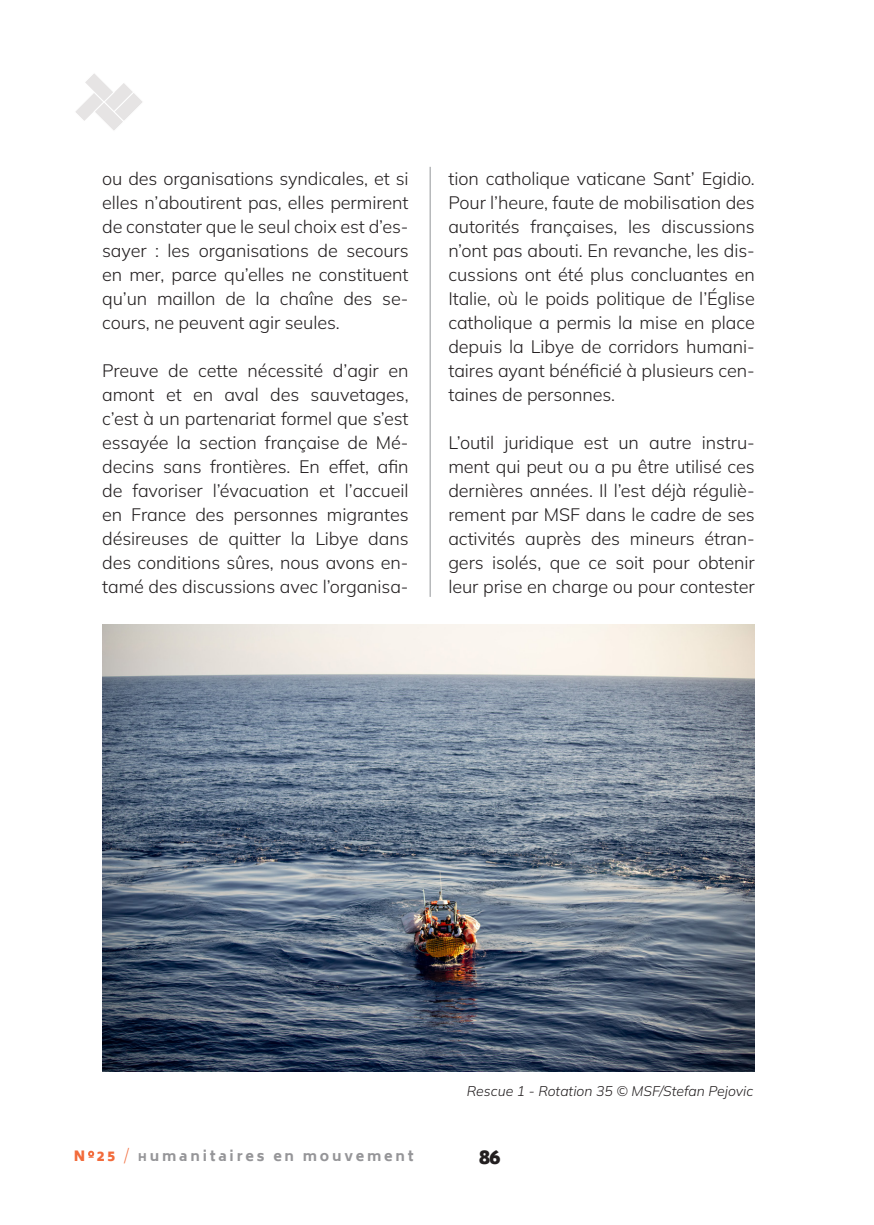
<style>
.page{position:relative;width:874px;height:1225px;background:#fff}
.page>*{position:absolute;margin:0;border:0;box-sizing:border-box;transform-origin:0 0}
.t1{font:900 20px "Biryani";color:#231f20}
.t2{font:300 18px/24px "Mulish";letter-spacing:-.005em;color:#231f20;text-align:justify}
.t3{font:italic 300 14px "Mulish";color:#231f20}
.t4{font:800 14px "Biryani";letter-spacing:.2em;color:#959598}
.s1{font-weight:900;color:#f26b3b}
.s2{font-weight:200;color:#f26b3b}
.s3{font-weight:900;font-size:10.4px}
</style>
<div class="page">
<svg style="left:88px;top:1150px;width:6px;height:7px"></svg>
<svg style="left:75px;top:73px;width:67px;height:57px"></svg>
<hr style="left:429px;top:167px;width:1px;height:430px;background:#939598">
<img style="left:102px;top:624px;width:652px;height:447px">
<p class="t2" style="left:102px;top:166px;width:308px">ou des organisations syndicales, et si elles n’aboutirent pas, elles permirent de constater que le seul choix est d’es&shy;sayer : les organisations de secours en mer, parce qu’elles ne constituent qu’un maillon de la chaîne des se&shy;cours, ne peuvent agir seules.</p>
<p class="t2" style="left:102px;top:358px;width:308px">Preuve de cette nécessité d’agir en amont et en aval des sauvetages, c’est à un partenariat formel que s’est essayée la section française de Mé&shy;decins sans frontières. En effet, afin de favoriser l’évacuation et l’accueil en France des personnes migrantes désireuses de quitter la Libye dans des conditions sûres, nous avons en&shy;tamé des discussions avec l’organisa-</p>
<p class="t2" style="left:448px;top:166px;width:308px">tion catholique vaticane Sant’ Egidio.<br>Pour l’heure, faute de mobilisation des autorités françaises, les discussions n’ont pas abouti. En revanche, les dis&shy;cussions ont été plus concluantes en Italie, où le poids politique de l’Église catholique a permis la mise en place depuis la Libye de corridors humani&shy;taires ayant bénéficié à plusieurs cen&shy;taines de personnes.</p>
<p class="t2" style="left:448px;top:430px;width:308px">L’outil juridique est un autre instru&shy;ment qui peut ou a pu être utilisé ces dernières années. Il l’est déjà réguliè&shy;rement par MSF dans le cadre de ses activités auprès des mineurs étran&shy;gers isolés, que ce soit pour obtenir leur prise en charge ou pour contester</p>
<p class="t3" style="left:466px;top:1081px;width:288px">Rescue 1 - Rotation 35 © MSF/Stefan Pejovic</p>
<p class="t4" style="left:74px;top:1148px;width:341px"><span class="s1">N 25</span> <span class="s2">/</span> <span class="s3">h</span>umanitaires en mouvement</p>
<p class="t1" style="left:479px;top:1145px;width:23px">86</p>
</div>
